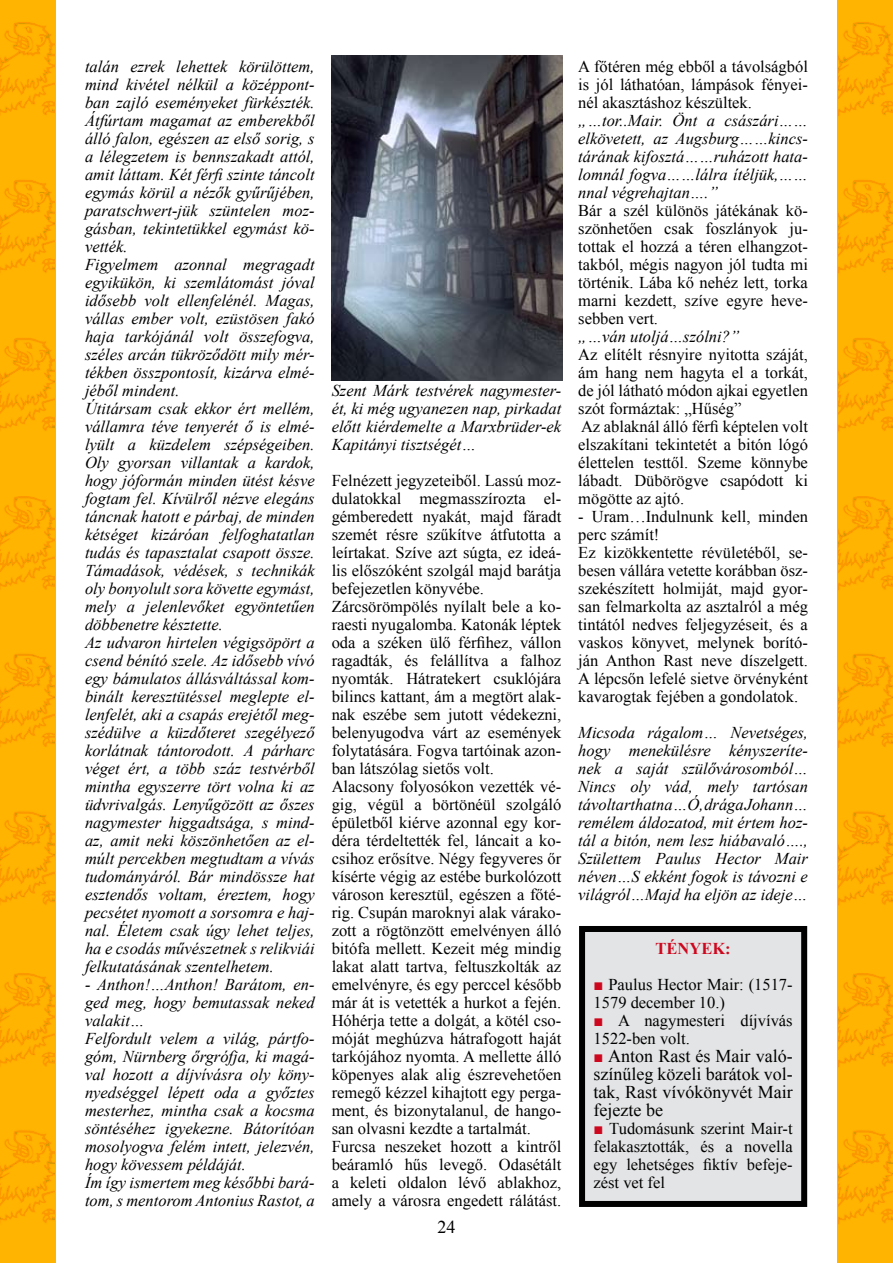
<style>
.page{position:relative;width:893px;height:1263px;background:#fff}
.page>*{position:absolute;margin:0;border:0;box-sizing:border-box;transform-origin:0 0}
.t1{font:18px/18px "Times New Roman";color:#000;text-align:justify}
.t2{font:italic 16.5px/18px "Times New Roman";color:#000;text-align:justify}
.t3{font:16.5px/18px "Times New Roman";color:#000}
.t4{font:700 16.5px "Times New Roman";color:#cd071e}
.s1{font-family:"Arial";color:#cd071e}
.s2{font-family:"Arial";font-size:16.5px;color:#cd071e}
</style>
<div class="page">
<div style="left:838px;top:0;width:55px;height:1263px;background:#feb400"></div>
<div style="left:0;top:0;width:55px;height:1263px;background:#feb400"></div>
<img style="left:839px;top:496px;width:54px;height:409px">
<img style="left:839px;top:973px;width:54px;height:250px">
<img style="left:0;top:22px;width:54px;height:409px">
<img style="left:0;top:496px;width:54px;height:409px">
<img style="left:0;top:973px;width:54px;height:250px">
<img style="left:839px;top:22px;width:54px;height:409px">
<img style="left:332px;top:55px;width:230px;height:326px">
<div style="left:582px;top:929px;width:222px;height:275px;background:#e3e4e5"></div>
<div style="left:579px;top:926px;width:228px;height:281px;border:6px solid #000"></div>
<p class="t2" style="left:85px;top:57px;width:231px;text-align:left">talán ezrek lehettek körülöttem, mind kivétel nélkül a középpont&shy;ban zajló eseményeket fürkészték.<br>Átfúrtam magamat az emberekből álló falon, egészen az első sorig, s a lélegzetem is bennszakadt attól, amit láttam. Két férfi szinte táncolt egymás körül a nézők gyűrűjében, paratschwert-jük szüntelen moz&shy;gásban, tekintetükkel egymást kö&shy;vették.<br>Figyelmem azonnal megragadt egyikükön, ki szemlátomást jóval idősebb volt ellenfelénél. Magas, vállas ember volt, ezüstösen fakó haja tarkójánál volt összefogva, széles arcán tükröződött mily mér&shy;tékben összpontosít, kizárva elmé&shy;jéből mindent.<br>Útitársam csak ekkor ért mellém, vállamra téve tenyerét ő is elmé&shy;lyült a küzdelem szépségeiben.<br>Oly gyorsan villantak a kardok, hogy jóformán minden ütést késve fogtam fel. Kívülről nézve elegáns táncnak hatott e párbaj, de minden kétséget kizáróan felfoghatatlan tudás és tapasztalat csapott össze.<br>Támadások, védések, s technikák oly bonyolult sora követte egymást, mely a jelenlevőket egyöntetűen döbbenetre késztette.<br>Az udvaron hirtelen végigsöpört a csend bénító szele. Az idősebb vívó egy bámulatos állásváltással kom&shy;binált keresztütéssel meglepte el&shy;lenfelét, aki a csapás erejétől meg&shy;szédülve a küzdőteret szegélyező korlátnak tántorodott. A párharc véget ért, a több száz testvérből mintha egyszerre tört volna ki az üdvrivalgás. Lenyűgözött az őszes nagymester higgadtsága, s mind&shy;az, amit neki köszönhetően az el&shy;múlt percekben megtudtam a vívás tudományáról. Bár mindössze hat esztendős voltam, éreztem, hogy pecsétet nyomott a sorsomra e haj&shy;nal. Életem csak úgy lehet teljes, ha e csodás művészetnek s relikviái felkutatásának szentelhetem.</p>
<p class="t2" style="left:85px;top:975px;width:231px;text-align:left">- Anthon!…Anthon! Barátom, en&shy;ged meg, hogy bemutassak neked valakit…<br>Felfordult velem a világ, pártfo&shy;góm, Nürnberg őrgrófja, ki magá&shy;val hozott a díjvívásra oly kön - nyedséggel lépett oda a győztes mesterhez, mintha csak a kocsma söntéséhez igyekezne. Bátorítóan mosolyogva felém intett, jelezvén, hogy kövessem példáját.<br>Ím így ismertem meg későbbi bará&shy;tom, s mentorom Antonius Rastot, a</p>
<p class="t2" style="left:332px;top:381px;width:231px">Szent Márk testvérek nagymester&shy;ét, ki még ugyanezen nap, pirkadat előtt kiérdemelte a Marxbrüder-ek Kapitányi tisztségét…</p>
<p class="t3" style="left:332px;top:471px;width:231px">Felnézett jegyzeteiből. Lassú moz&shy;dulatokkal megmasszírozta el&shy;gémberedett nyakát, majd fáradt szemét résre szűkítve átfutotta a leírtakat. Szíve azt súgta, ez ideá&shy;lis előszóként szolgál majd barátja befejezetlen könyvébe.<br>Zárcsörömpölés nyílalt bele a ko&shy;raesti nyugalomba. Katonák léptek oda a széken ülő férfihez, vállon ragadták, és felállítva a falhoz nyomták. Hátratekert csuklójára bilincs kattant, ám a megtört alak&shy;nak eszébe sem jutott védekezni, belenyugodva várt az események folytatására. Fogva tartóinak azon&shy;ban látszólag sietős volt.<br>Alacsony folyosókon vezették vé&shy;gig, végül a börtönéül szolgáló épületből kiérve azonnal egy kor&shy;déra térdeltették fel, láncait a ko&shy;csihoz erősítve. Négy fegyveres őr kísérte végig az estébe burkolózott városon keresztül, egészen a főté&shy;rig. Csupán maroknyi alak várako&shy;zott a rögtönzött emelvényen álló bitófa mellett. Kezeit még mindig lakat alatt tartva, feltuszkolták az emelvényre, és egy perccel később már át is vetették a hurkot a fején.<br>Hóhérja tette a dolgát, a kötél cso&shy;móját meghúzva hátrafogott haját tarkójához nyomta. A mellette álló köpenyes alak alig észrevehetően remegő kézzel kihajtott egy perga&shy;ment, és bizonytalanul, de hango&shy;san olvasni kezdte a tartalmát.<br>Furcsa neszeket hozott a kintről beáramló hűs levegő. Odasétált a keleti oldalon lévő ablakhoz, amely a városra engedett rálátást.</p>
<p class="t1" style="left:437px;top:1217px;width:19px">24</p>
<p class="t3" style="left:578px;top:57px;width:231px;text-align:justify">A főtéren még ebből a távolságból is jól láthatóan, lámpások fényei&shy;nél akasztáshoz készültek.</p>
<p class="t2" style="left:578px;top:111px;width:231px">„…tor..Mair. Önt a császári…… elkövetett, az Augsburg……kincs&shy;tárának kifosztá……ruházott hata&shy;lomnál fogva……lálra ítéljük,…… nnal végrehajtan….”</p>
<p class="t3" style="left:578px;top:201px;width:231px;text-align:justify">Bár a szél különös játékának kö&shy;szönhetően csak foszlányok ju&shy;tottak el hozzá a téren elhangzot&shy;takból, mégis nagyon jól tudta mi történik. Lába kő nehéz lett, torka marni kezdett, szíve egyre heve&shy;sebben vert.</p>
<p class="t2" style="left:578px;top:327px;width:162px">„…ván utoljá…szólni?”</p>
<p class="t3" style="left:578px;top:345px;width:231px">Az elítélt résnyire nyitotta száját, ám hang nem hagyta el a torkát, de jól látható módon ajkai egyetlen szót formáztak: „Hűség”<br>Az ablaknál álló férfi képtelen volt elszakítani tekintetét a bitón lógó élettelen testtől. Szeme könnybe lábadt. Dübörögve csapódott ki mögötte az ajtó.</p>
<p class="t3" style="left:578px;top:507px;width:231px">- Uram…Indulnunk kell, minden perc számít!<br>Ez kizökkentette révületéből, se&shy;besen vállára vetette korábban ös - szekészített holmiját, majd gyor&shy;san felmarkolta az asztalról a még tintától nedves feljegyzéseit, és a vaskos könyvet, melynek borító&shy;ján Anthon Rast neve díszelgett.<br>A lépcsőn lefelé sietve örvényként kavarogtak fejében a gondolatok.</p>
<p class="t2" style="left:578px;top:723px;width:231px">Micsoda rágalom… Nevetséges, hogy menekülésre kényszeríte&shy;nek a saját szülővárosomból… Nincs oly vád, mely tartósan távoltarthatna…Ó, drága Johann… remélem áldozatod, mit értem hoz&shy;tál a bitón, nem lesz hiábavaló…., Születtem Paulus Hector Mair néven…S ekként fogok is távozni e világról…Majd ha eljön az ideje…</p>
<p class="t4" style="left:655px;top:937px;width:77px">TÉNYEK:</p>
<p class="t3" style="left:594px;top:975px;width:201px"><span class="s1">■</span> Paulus Hector Mair: (1517-<br>1579 december 10.)</p>
<p class="t3" style="left:594px;top:1011px;width:201px"><span class="s1">■</span> A nagymesteri díjvívás<br>1522-ben volt.</p>
<p class="t1" style="left:594px;top:1047px;width:201px"><span class="s2">■</span> Anton Rast és Mair való&shy;színűleg közeli barátok vol&shy;tak, Rast vívókönyvét Mair fejezte be</p>
<p class="t3" style="left:594px;top:1119px;width:201px;text-align:justify"><span class="s1">■</span> Tudomásunk szerint Mair-t felakasztották, és a novella egy lehetséges fiktív befeje&shy;zést vet fel</p>
</div>
